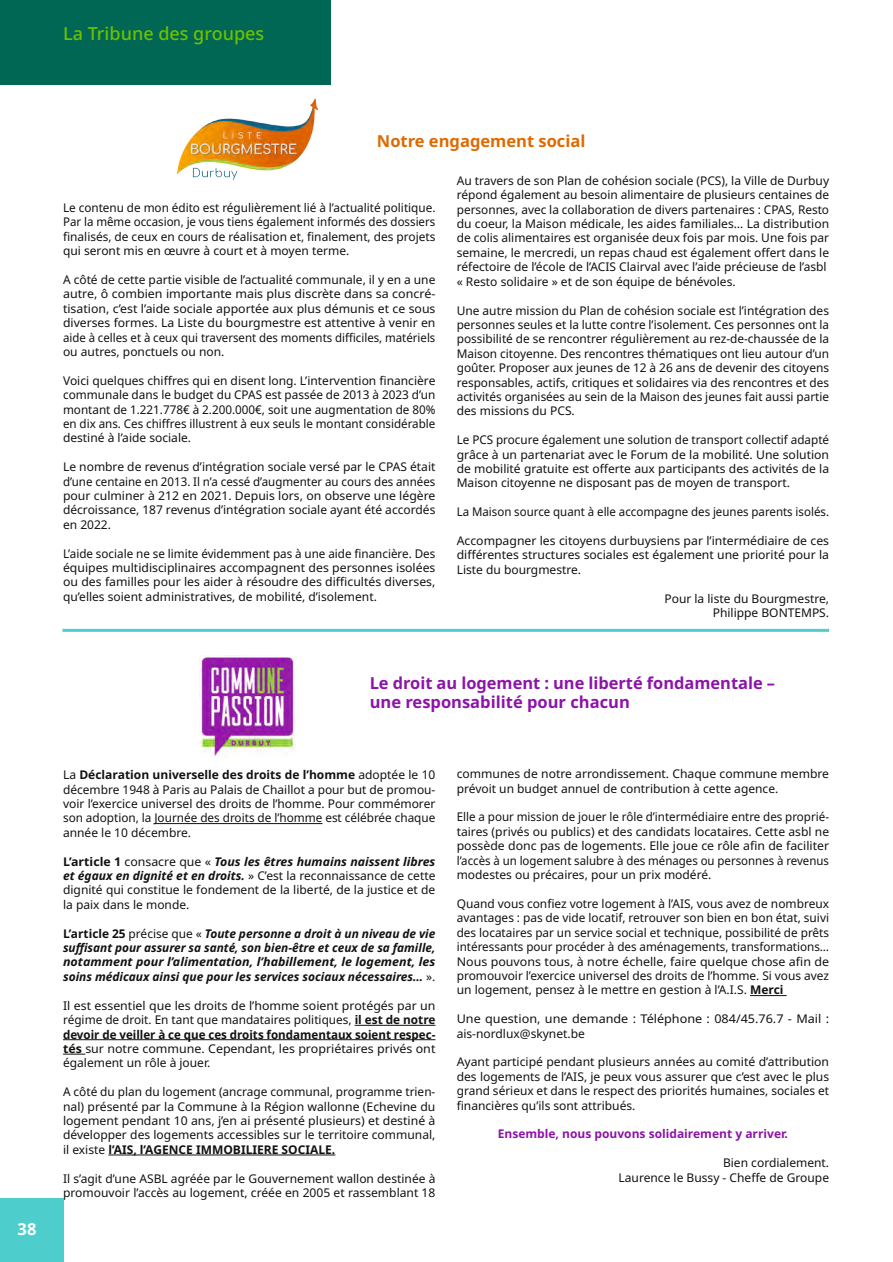
<style>
.page{position:relative;width:893px;height:1262px;background:#fff}
.page>*{position:absolute;margin:0;border:0;box-sizing:border-box;transform-origin:0 0}
.t1{font:500 18px "Noto Sans";color:#6ec100}
.t2{font:700 16.5px/19.8px "Noto Sans";color:#8d13a9}
.t3{font:700 16.5px "Noto Sans";color:#df6a00}
.t4{font:700 16.5px "Noto Sans";color:#fff}
.t5{font:12px/14.4px "Noto Sans";color:#11110f;text-align:justify}
.t6{font:12px/14.4px "Noto Sans";color:#11110f;text-align:justify;scale:.96 1}
.t7{font:italic 700 12px/14.4px "Noto Sans";color:#11110f;text-align:justify}
.t8{font:12px/14.4px "Noto Sans";color:#11110f;scale:1.05 1}
.t9{font:700 12px "Noto Sans";color:#8d13a9}
.s1{font-weight:700}
.s2{font-weight:700;font-style:italic}
.s3{font-style:normal}
.s4{font-weight:400;font-style:normal}
</style>
<div class="page">
<div style="left:0;top:0;width:331px;height:84px;background:#006754"></div>
<hr style="left:62px;top:628px;width:766px;height:3px;background:#4fcecb">
<img style="left:199px;top:655px;width:96px;height:102px">
<img style="left:177px;top:98px;width:140px;height:81px">
<hr style="left:154px;top:823px;width:168px;height:1px;background:#11110f">
<hr style="left:354px;top:1024px;width:81px;height:1px;background:#11110f">
<hr style="left:63px;top:1039px;width:372px;height:1px;background:#11110f">
<svg style="left:63px;top:1053px;width:22px;height:1px"></svg>
<hr style="left:108px;top:1154px;width:227px;height:1px;background:#11110f">
<hr style="left:749px;top:995px;width:37px;height:1px;background:#11110f">
<div style="left:0;top:1198px;width:63px;height:63px;background:#4dcdcb"></div>
<h1 class="t1" style="left:63px;top:23px;width:203px">La Tribune des groupes</h1>
<h2 class="t4" style="left:18px;top:1219px;width:20px">38</h2>
<h2 class="t3" style="left:377px;top:132px;width:210px">Notre engagement social</h2>
<p class="t5" style="left:456px;top:173px;width:374px;text-align:left">Au travers de son Plan de cohésion sociale (PCS), la Ville de Durbuy répond également au besoin alimentaire de plusieurs centaines de personnes, avec la collaboration de divers partenaires : CPAS, Resto du coeur, la Maison médicale, les aides familiales… La distribution de colis alimentaires est organisée deux fois par mois. Une fois par semaine, le mercredi, un repas chaud est également offert dans le réfectoire de l’école de l’ACIS Clairval avec l’aide précieuse de l’asbl « Resto solidaire » et de son équipe de bénévoles.</p>
<p class="t5" style="left:456px;top:303px;width:374px">Une autre mission du Plan de cohésion sociale est l’intégration des personnes seules et la lutte contre l’isolement. Ces personnes ont la possibilité de se rencontrer régulièrement au rez-de-chaussée de la Maison citoyenne. Des rencontres thématiques ont lieu autour d’un goûter. Proposer aux jeunes de 12 à 26 ans de devenir des citoyens responsables, actifs, critiques et solidaires via des rencontres et des activités organisées au sein de la Maison des jeunes fait aussi partie des missions du PCS.</p>
<p class="t5" style="left:456px;top:433px;width:374px">Le PCS procure également une solution de transport collectif adapté grâce à un partenariat avec le Forum de la mobilité. Une solution de mobilité gratuite est offerte aux participants des activités de la Maison citoyenne ne disposant pas de moyen de transport.</p>
<p class="t6" style="left:456px;top:505px;width:389px">La Maison source quant à elle accompagne des jeunes parents isolés.</p>
<p class="t5" style="left:456px;top:533px;width:374px">Accompagner les citoyens durbuysiens par l’intermédiaire de ces différentes structures sociales est également une priorité pour la Liste du bourgmestre.</p>
<p class="t5" style="left:664px;top:591px;width:166px;text-align:right">Pour la liste du Bourgmestre,<br>Philippe BONTEMPS.</p>
<p class="t5" style="left:63px;top:200px;width:374px">Le contenu de mon édito est régulièrement lié à l’actualité politique.<br>Par la même occasion, je vous tiens également informés des dossiers finalisés, de ceux en cours de réalisation et, finalement, des projets qui seront mis en œuvre à court et à moyen terme.</p>
<p class="t5" style="left:63px;top:272px;width:374px">A côté de cette partie visible de l’actualité communale, il y en a une autre, ô combien importante mais plus discrète dans sa concré&shy;tisation, c’est l’aide sociale apportée aux plus démunis et ce sous diverses formes. La Liste du bourgmestre est attentive à venir en aide à celles et à ceux qui traversent des moments difficiles, matériels ou autres, ponctuels ou non.</p>
<p class="t5" style="left:63px;top:373px;width:374px">Voici quelques chiffres qui en disent long. L’intervention financière communale dans le budget du CPAS est passée de 2013 à 2023 d’un montant de 1.221.778€ à 2.200.000€, soit une augmentation de 80% en dix ans. Ces chiffres illustrent à eux seuls le montant considérable destiné à l’aide sociale.</p>
<p class="t5" style="left:63px;top:460px;width:374px">Le nombre de revenus d’intégration sociale versé par le CPAS était d’une centaine en 2013. Il n’a cessé d’augmenter au cours des années pour culminer à 212 en 2021. Depuis lors, on observe une légère décroissance, 187 revenus d’intégration sociale ayant été accordés en 2022.</p>
<p class="t5" style="left:63px;top:546px;width:374px">L’aide sociale ne se limite évidemment pas à une aide financière. Des équipes multidisciplinaires accompagnent des personnes isolées ou des familles pour les aider à résoudre des difficultés diverses, qu’elles soient administratives, de mobilité, d’isolement.</p>
<h2 class="t2" style="left:369px;top:673px;width:407px">Le droit au logement : une liberté fondamentale – une responsabilité pour chacun</h2>
<p class="t5" style="left:63px;top:767px;width:374px">La <span class="s1">Déclaration universelle des droits de l’homme</span> adoptée le 10 décembre 1948 à Paris au Palais de Chaillot a pour but de promou&shy;voir l’exercice universel des droits de l’homme. Pour commémorer son adoption, la Journée des droits de l’homme est célébrée chaque année le 10 décembre.</p>
<p class="t5" style="left:63px;top:854px;width:374px"><span class="s1">L’article 1</span> consacre que « <span class="s2">Tous les êtres humains naissent libres et égaux en dignité et en droits.</span> » C’est la reconnaissance de cette dignité qui constitue le fondement de la liberté, de la justice et de la paix dans le monde.</p>
<p class="t7" style="left:63px;top:926px;width:374px"><span class="s3">L’article 25</span> <span class="s4">précise que «</span> Toute personne a droit à un niveau de vie suffisant pour assurer sa santé, son bien-être et ceux de sa famille, notamment pour l’alimentation, l’habillement, le logement, les soins médicaux ainsi que pour les services sociaux nécessaires… <span class="s4">».</span></p>
<p class="t5" style="left:63px;top:998px;width:374px">Il est essentiel que les droits de l’homme soient protégés par un régime de droit. En tant que mandataires politiques, <span class="s1">il est de notre devoir de veiller à ce que ces droits fondamentaux soient respec&shy;tés</span> sur notre commune. Cependant, les propriétaires privés ont également un rôle à jouer.</p>
<p class="t5" style="left:63px;top:1084px;width:374px">A côté du plan du logement (ancrage communal, programme trien&shy;nal) présenté par la Commune à la Région wallonne (Echevine du logement pendant 10 ans, j’en ai présenté plusieurs) et destiné à développer des logements accessibles sur le territoire communal, il existe <span class="s1">l’AIS, l’AGENCE IMMOBILIERE SOCIALE.</span></p>
<p class="t5" style="left:63px;top:1171px;width:374px">Il s’agit d’une ASBL agréée par le Gouvernement wallon destinée à promouvoir l’accès au logement, créée en 2005 et rassemblant 18</p>
<p class="t5" style="left:456px;top:766px;width:374px">communes de notre arrondissement. Chaque commune membre prévoit un budget annuel de contribution à cette agence.</p>
<p class="t6" style="left:456px;top:810px;width:389px">Elle a pour mission de jouer le rôle d’intermédiaire entre des proprié&shy;taires (privés ou publics) et des candidats locataires. Cette asbl ne possède donc pas de logements. Elle joue ce rôle afin de faciliter l’accès à un logement salubre à des ménages ou personnes à revenus modestes ou précaires, pour un prix modéré.</p>
<p class="t5" style="left:456px;top:896px;width:374px">Quand vous confiez votre logement à l’AIS, vous avez de nombreux avantages : pas de vide locatif, retrouver son bien en bon état, suivi des locataires par un service social et technique, possibilité de prêts intéressants pour procéder à des aménagements, transformations… Nous pouvons tous, à notre échelle, faire quelque chose afin de promouvoir l’exercice universel des droits de l’homme. Si vous avez un logement, pensez à le mettre en gestion à l’A.I.S. <span class="s1">Merci</span></p>
<p class="t8" style="left:456px;top:1011px;width:356px">Une question, une demande : Téléphone : 084/45.76.7 - Mail : ais-nordlux@skynet.be</p>
<p class="t5" style="left:456px;top:1054px;width:374px">Ayant participé pendant plusieurs années au comité d’attribution des logements de l’AIS, je peux vous assurer que c’est avec le plus grand sérieux et dans le respect des priorités humaines, sociales et financières qu’ils sont attribués.</p>
<p class="t9" style="left:497px;top:1127px;width:291px">Ensemble, nous pouvons solidairement y arriver.</p>
<p class="t5" style="left:618px;top:1155px;width:212px;text-align:right">Bien cordialement.<br>Laurence le Bussy - Cheffe de Groupe</p>
</div>
